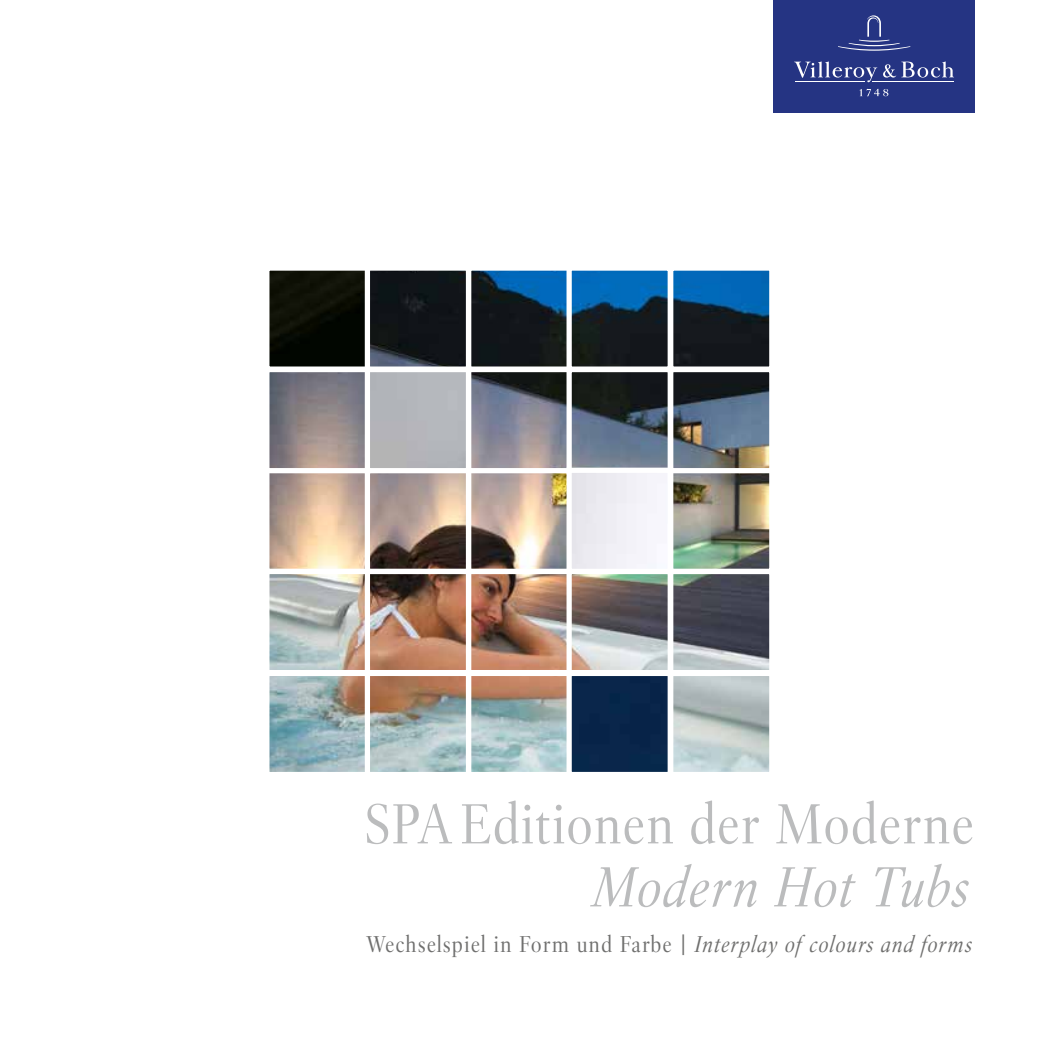
<style>
.page{position:relative;width:1038px;height:1040px;background:#fff}
.page>*{position:absolute;margin:0;border:0;box-sizing:border-box;transform-origin:0 0}
.t1{font:56px "Villeroy Boch";letter-spacing:.005em;color:#bbbcbd}
.t2{font:italic 56px "Villeroy Boch";letter-spacing:.015em;color:#bbbcbd}
.t3{font:22.75px "Villeroy Boch";letter-spacing:.04em;color:#6f6f6e}
.s1{font-style:italic}
</style>
<div class="page">
<div style="left:773px;top:0;width:202px;height:113px;background:#253483"></div>
<svg style="left:838px;top:15px;width:72px;height:36px"></svg>
<svg style="left:859px;top:89px;width:29px;height:7px"></svg>
<hr style="left:872px;top:81px;width:82px;height:1px;background:#fff">
<svg style="left:794px;top:61px;width:83px;height:21px"></svg>
<svg style="left:883px;top:61px;width:71px;height:17px"></svg>
<img style="left:270px;top:271px;width:498px;height:500px">
<div style="left:264px;top:265px;width:107px;height:107px;border:5px solid #fff"></div>
<div style="left:466px;top:265px;width:106px;height:107px;border:5px solid #fff"></div>
<div style="left:365px;top:265px;width:106px;height:107px;border:5px solid #fff"></div>
<div style="left:567px;top:265px;width:106px;height:107px;border:5px solid #fff"></div>
<div style="left:668px;top:265px;width:106px;height:107px;border:5px solid #fff"></div>
<div style="left:264px;top:468px;width:107px;height:106px;border:5px solid #fff"></div>
<div style="left:365px;top:468px;width:106px;height:106px;border:5px solid #fff"></div>
<div style="left:668px;top:468px;width:106px;height:106px;border:5px solid #fff"></div>
<div style="left:264px;top:367px;width:107px;height:106px;border:5px solid #fff"></div>
<div style="left:466px;top:367px;width:106px;height:106px;border:5px solid #fff"></div>
<div style="left:367px;top:370px;width:102px;height:101px;background:#b4b5bb"></div>
<div style="left:365px;top:367px;width:106px;height:106px;border:5px solid #fff"></div>
<div style="left:567px;top:367px;width:106px;height:106px;border:5px solid #fff"></div>
<div style="left:668px;top:367px;width:106px;height:106px;border:5px solid #fff"></div>
<div style="left:264px;top:569px;width:107px;height:106px;border:5px solid #fff"></div>
<div style="left:466px;top:569px;width:106px;height:106px;border:5px solid #fff"></div>
<div style="left:365px;top:569px;width:106px;height:106px;border:5px solid #fff"></div>
<div style="left:567px;top:569px;width:106px;height:106px;border:5px solid #fff"></div>
<div style="left:668px;top:569px;width:106px;height:106px;border:5px solid #fff"></div>
<div style="left:264px;top:671px;width:107px;height:106px;border:5px solid #fff"></div>
<svg style="left:472px;top:677px;width:94px;height:94px"></svg>
<div style="left:466px;top:671px;width:106px;height:106px;border:5px solid #fff"></div>
<div style="left:365px;top:671px;width:106px;height:106px;border:5px solid #fff"></div>
<div style="left:569px;top:673px;width:101px;height:101px;background:#0a264b"></div>
<div style="left:567px;top:671px;width:106px;height:106px;border:5px solid #fff"></div>
<div style="left:668px;top:671px;width:106px;height:106px;border:5px solid #fff"></div>
<div style="left:569px;top:470px;width:101px;height:101px;background:#f6f6f6"></div>
<h1 class="t1" style="left:363px;top:788px;width:613px">SPA Editionen der Moderne</h1>
<h1 class="t2" style="left:592px;top:851px;width:378px">Modern Hot Tubs</h1>
<p class="t3" style="left:366px;top:929px;width:607px">Wechselspiel in Form und Farbe | <span class="s1">Interplay of colours and forms</span></p>
</div>
